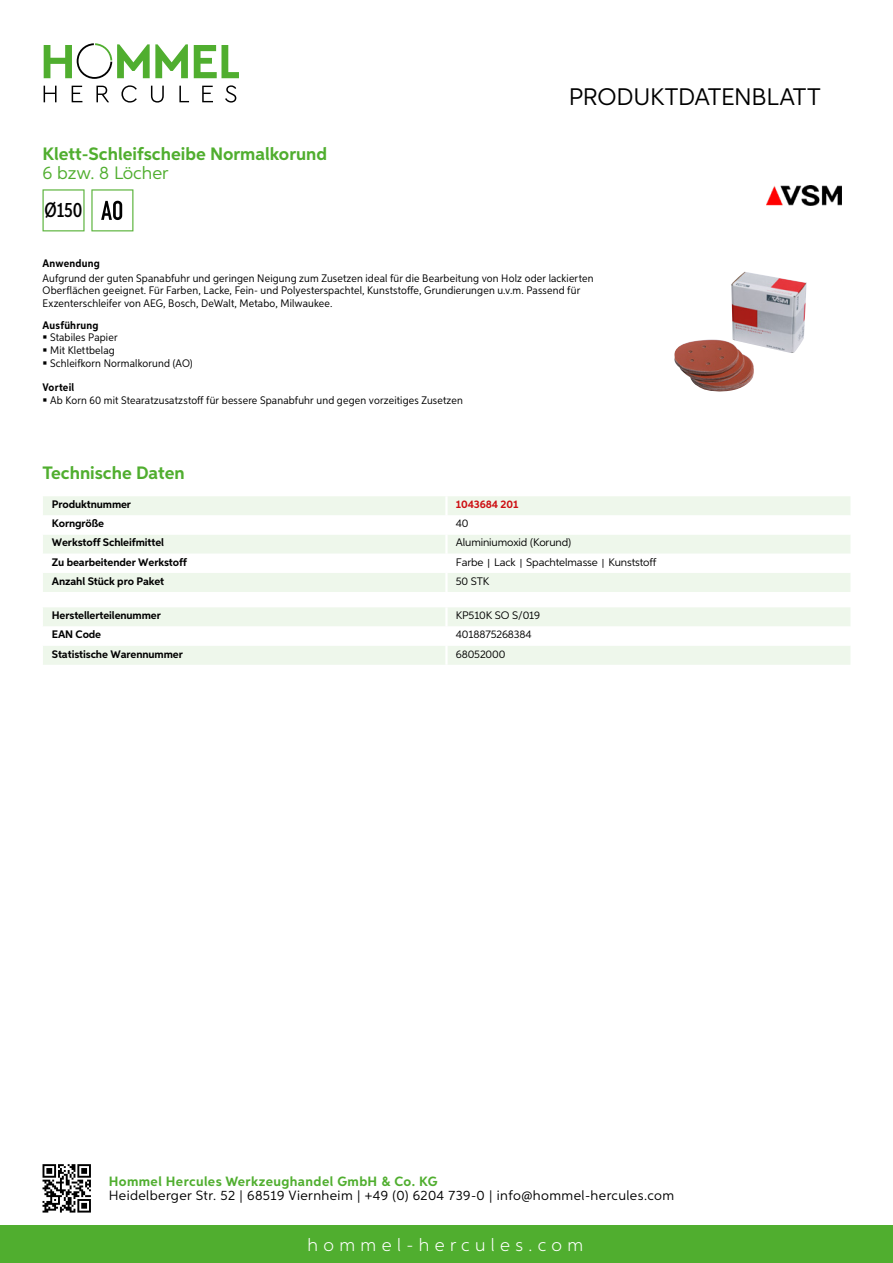
<style>
.page{position:relative;width:893px;height:1263px;background:#fff}
.page>*{position:absolute;margin:0;border:0;box-sizing:border-box;transform-origin:0 0}
.t1{font:24px "Aspira";letter-spacing:-.01em;color:#000}
.t2{font:500 20.7px "Aspira XX Nar";color:#000}
.t3{font:700 18px "Aspira";color:#50ae2f}
.t4{font:300 18px "Aspira";letter-spacing:.3em;color:#fff}
.t5{font:18px "Aspira";color:#50ae2f}
.t6{font:13.5px "Aspira";letter-spacing:.03em;color:#000}
.t7{font:700 13.5px "Aspira";letter-spacing:.03em;color:#50ae2f}
.t8{font:10.95px/12px "Aspira Nar";letter-spacing:.015em;color:#000}
.t9{font:700 10.95px "Aspira";letter-spacing:-.01em;color:#000}
.t10{font:10.95px "Aspira";letter-spacing:-.01em;color:#000}
.t11{font:700 10.95px "Aspira Nar";letter-spacing:.02em;color:#000}
.t12{font:700 10.95px "Aspira";letter-spacing:-.01em;color:#cd1013}
.s1{font-family:"Wuerth Global";font-size:10.5px}
</style>
<div class="page">
<div style="left:0;top:1226px;width:893px;height:37px;background:#50ae2f"></div>
<svg style="left:43px;top:1164px;width:48px;height:48px"></svg>
<svg style="left:194px;top:45px;width:45px;height:33px"></svg>
<svg style="left:44px;top:43px;width:144px;height:36px"></svg>
<svg style="left:44px;top:86px;width:13px;height:16px"></svg>
<svg style="left:72px;top:86px;width:10px;height:16px"></svg>
<svg style="left:96px;top:86px;width:13px;height:16px"></svg>
<svg style="left:121px;top:85px;width:16px;height:18px"></svg>
<svg style="left:151px;top:86px;width:13px;height:17px"></svg>
<svg style="left:179px;top:86px;width:10px;height:16px"></svg>
<svg style="left:202px;top:86px;width:11px;height:16px"></svg>
<svg style="left:225px;top:85px;width:11px;height:18px"></svg>
<div style="left:43px;top:496px;width:807px;height:96px;background:#eef7eb"></div>
<svg style="left:43px;top:515px;width:807px;height:58px"></svg>
<hr style="left:445px;top:496px;width:3px;height:19px;background:#fff">
<hr style="left:445px;top:515px;width:3px;height:20px;background:#fff">
<hr style="left:445px;top:535px;width:3px;height:19px;background:#fff">
<hr style="left:445px;top:554px;width:3px;height:19px;background:#fff">
<hr style="left:445px;top:573px;width:3px;height:19px;background:#fff">
<svg style="left:43px;top:607px;width:807px;height:58px"></svg>
<hr style="left:445px;top:646px;width:3px;height:19px;background:#fff">
<svg style="left:43px;top:189px;width:42px;height:42px"></svg>
<svg style="left:91px;top:189px;width:42px;height:42px"></svg>
<img style="left:674px;top:272px;width:133px;height:120px">
<img style="left:766px;top:185px;width:76px;height:20px">
<h3 class="t3" style="left:43px;top:142px;width:286px">Klett-Schleifscheibe Normalkorund</h3>
<h3 class="t5" style="left:43px;top:162px;width:128px">6 bzw. 8 Löcher</h3>
<h2 class="t2" style="left:44px;top:197px;width:40px">Ø150</h2>
<h1 class="t1" style="left:569px;top:82px;width:253px">Produktdatenblatt</h1>
<p class="t11" style="left:43px;top:257px;width:59px">Anwendung</p>
<p class="t8" style="left:43px;top:273px;width:552px">Aufgrund der guten Spanabfuhr und geringen Neigung zum Zusetzen ideal für die Bearbeitung von Holz oder lackierten<br>Oberflächen geeignet. Für Farben, Lacke, Fein- und Polyesterspachtel, Kunststoffe, Grundierungen u.v.m. Passend für<br>Exzenterschleifer von AEG, Bosch, DeWalt, Metabo, Milwaukee.</p>
<p class="t11" style="left:43px;top:318px;width:58px">Ausführung</p>
<p class="t8" style="left:50px;top:331px;width:144px;line-height:12.8px">Stabiles Papier<br>Mit Klettbelag<br>Schleifkorn Normalkorund (AO)</p>
<p class="t11" style="left:43px;top:381px;width:33px">Vorteil</p>
<p class="t8" style="left:50px;top:394px;width:414px">Ab Korn 60 mit Stearatzusatzstoff für bessere Spanabfuhr und gegen vorzeitiges Zusetzen</p>
<h3 class="t3" style="left:43px;top:462px;width:144px">Technische Daten</h3>
<p class="t9" style="left:52px;top:498px;width:81px">Produktnummer</p>
<p class="t12" style="left:456px;top:498px;width:64px">1043684 201</p>
<p class="t9" style="left:52px;top:517px;width:54px">Korngröße</p>
<p class="t10" style="left:456px;top:517px;width:14px">40</p>
<p class="t9" style="left:52px;top:536px;width:114px">Werkstoff Schleifmittel</p>
<p class="t10" style="left:456px;top:536px;width:117px">Aluminiumoxid (Korund)</p>
<p class="t9" style="left:52px;top:555px;width:137px">Zu bearbeitender Werkstoff</p>
<p class="t10" style="left:456px;top:555px;width:202px">Farbe <span class="s1">|</span> Lack <span class="s1">|</span> Spachtelmasse <span class="s1">|</span> Kunststoff</p>
<p class="t9" style="left:52px;top:574px;width:114px">Anzahl Stück pro Paket</p>
<p class="t10" style="left:456px;top:574px;width:29px">50 STK</p>
<p class="t9" style="left:52px;top:609px;width:111px">Herstellerteilenummer</p>
<p class="t10" style="left:456px;top:609px;width:86px">KP510K SO S/019</p>
<p class="t9" style="left:52px;top:628px;width:51px">EAN Code</p>
<p class="t10" style="left:456px;top:628px;width:77px">4018875268384</p>
<p class="t9" style="left:52px;top:647px;width:132px">Statistische Warennummer</p>
<p class="t10" style="left:456px;top:647px;width:51px">68052000</p>
<p class="t7" style="left:109px;top:1172px;width:330px">Hommel Hercules Werkzeughandel GmbH &amp; Co. KG</p>
<p class="t6" style="left:109px;top:1187px;width:567px">Heidelberger Str. 52 | 68519 Viernheim | +49 (0) 6204 739-0 | info@hommel-hercules.com</p>
<h3 class="t4" style="left:307px;top:1234px;width:277px">hommel-hercules.com</h3>
</div>
